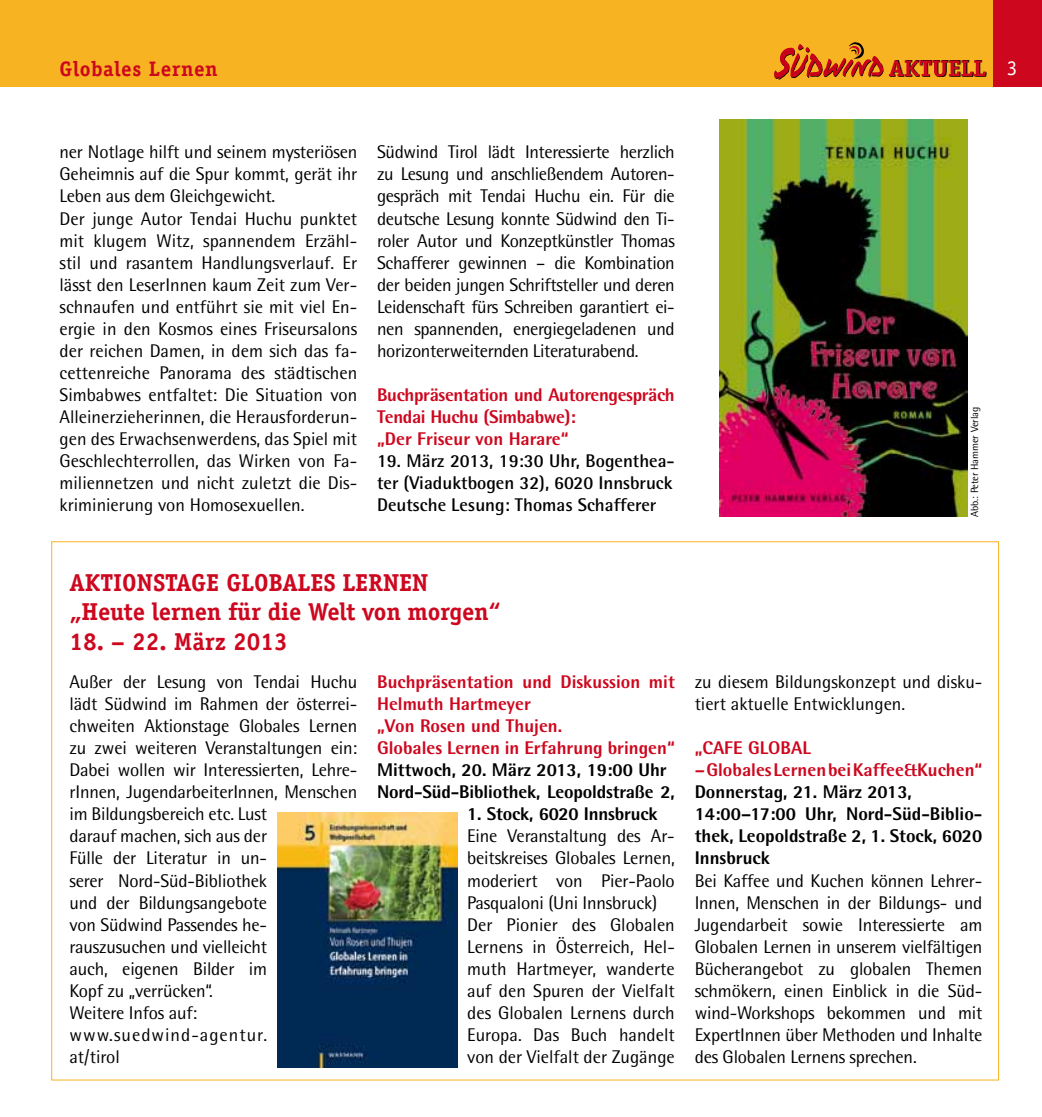
<style>
.page{position:relative;width:1042px;height:1117px;background:#fff}
.page>*{position:absolute;margin:0;border:0;box-sizing:border-box;transform-origin:0 0}
.t1{font:700 24.5px/29.4px "Officina Serif";color:#cd071e}
.t2{font:700 21px "Officina Serif";letter-spacing:.03em;color:#cd071e}
.t3{font:21px "Officina Serif";color:#fff}
.t4{font:18.38px/22.1px "Rotis Semi Sans";letter-spacing:-.01em;color:#000}
.t5{font:800 18.38px/22.1px "Rotis Semi Sans";color:#000}
.t6{font:800 18.38px/22.1px "Rotis Semi Sans";color:#cd071e}
.t7{font:700 18.38px/22.1px "Rotis Semi Sans";color:#000;text-align:justify}
.t8{font:800 18.38px/22.1px "Rotis Semi Sans";letter-spacing:-.02em;color:#cd071e}
.t9{font:10.5px "Rotis Semi Sans";letter-spacing:-.01em;color:#000}
</style>
<div class="page">
<div style="left:992px;top:0;width:50px;height:87px;background:#cd071e"></div>
<div style="left:0;top:0;width:992px;height:87px;background:#f8b322"></div>
<svg style="left:890px;top:71px;width:97px;height:6px"></svg>
<svg style="left:889px;top:60px;width:97px;height:16px"></svg>
<svg style="left:774px;top:42px;width:109px;height:37px"></svg>
<img style="left:720px;top:119px;width:247px;height:397px">
<img style="left:277px;top:812px;width:180px;height:255px">
<p class="t2" style="left:60px;top:56px;width:160px">Globales Lernen</p>
<p class="t3" style="left:1006px;top:56px;width:12px">3</p>
<p class="t4" style="left:60px;top:141px;width:299px">ner Notlage hilft und seinem mysteriösen Geheimnis auf die Spur kommt, gerät ihr Leben aus dem Gleichgewicht.<br>Der junge Autor Tendai Huchu punktet mit klugem Witz, spannendem Erzähl&shy;stil und rasantem Handlungsverlauf. Er lässt den LeserInnen kaum Zeit zum Ver&shy;schnaufen und entführt sie mit viel En&shy;ergie in den Kosmos eines Friseursalons der reichen Damen, in dem sich das fa&shy;cettenreiche Panorama des städtischen Simbabwes entfaltet: Die Situation von Alleinerzieherinnen, die Herausforderun&shy;gen des Erwachsenwerdens, das Spiel mit Geschlechterrollen, das Wirken von Fa&shy;miliennetzen und nicht zuletzt die Dis&shy;kriminierung von Homosexuellen.</p>
<p class="t4" style="left:377px;top:141px;width:299px;text-align:justify">Südwind Tirol lädt Interessierte herzlich zu Lesung und anschließendem Autoren&shy;gespräch mit Tendai Huchu ein. Für die deutsche Lesung konnte Südwind den Ti&shy;roler Autor und Konzeptkünstler Thomas Schafferer gewinnen – die Kombination der beiden jungen Schriftsteller und deren Leidenschaft fürs Schreiben garantiert ei&shy;nen spannenden, energiegeladenen und horizonterweiternden Literaturabend.</p>
<p class="t8" style="left:377px;top:383px;width:299px">Buchpräsentation und Autorengespräch<br>Tendai Huchu (Simbabwe):<br>„Der Friseur von Harare“</p>
<p class="t7" style="left:377px;top:449px;width:299px">19. März 2013, 19:30 Uhr, Bogenthea&shy;ter (Viaduktbogen 32), 6020 Innsbruck Deutsche Lesung: Thomas Schafferer</p>
<p class="t9" style="left:968px;top:516px;width:111px;rotate:-90deg">Abb.: Peter Hammer Verlag</p>
<h1 class="t1" style="left:69px;top:567px;width:433px">AktionstageGlobales Le rnen „Heute lernen für die Welt von morgen“</h1>
<h1 class="t1" style="left:69px;top:626px;width:220px">18. – 22. März 2013</h1>
<p class="t6" style="left:377px;top:670px;width:299px">Buchpräsentation und Diskussion mit<br>Helmuth Hartmeyer<br>„Von Rosen und Thujen.<br>Globales Lernen in Erfahrung bringen“</p>
<p class="t5" style="left:377px;top:758px;width:299px">Mittwoch, 20. März 2013, 19:00 Uhr<br>Nord-Süd-Bibliothek, Leopoldstraße 2,</p>
<p class="t5" style="left:467px;top:802px;width:192px">1. Stock, 6020 Innsbruck</p>
<p class="t4" style="left:467px;top:824px;width:209px">Eine Veranstaltung des Ar&shy;beitskreises Globales Lernen, moderiert von Pier-Paolo<br>Pasqualoni (Uni Innsbruck)<br>Der Pionier des Globalen<br>Lernens in Österreich, Hel&shy;muth Hartmeyer, wanderte auf den Spuren der Vielfalt des Globalen Lernens durch<br>Europa. Das Buch handelt von der Vielfalt der Zugänge</p>
<p class="t4" style="left:69px;top:670px;width:289px">Außer der Lesung von Tendai Huchu lädt Südwind im Rahmen der österrei&shy;chweiten Aktionstage Globales Lernen zu zwei weiteren Veranstaltungen ein:<br>Dabei wollen wir Interessierten, Lehre&shy;rInnen, JugendarbeiterInnen, Menschen im Bildungsbereich etc. Lust<br>darauf machen, sich aus der<br>Fülle der Literatur in un-<br>serer Nord-Süd-Bibliothek<br>und der Bildungsangebote<br>von Südwind Passendes he&shy;rauszusuchen und vielleicht<br>auch, eigenen Bilder im<br>Kopf zu „verrücken“.<br>Weitere Infos auf: www.suedwind-agentur.<br>at/tirol</p>
<p class="t4" style="left:694px;top:670px;width:289px">zu diesem Bildungskonzept und disku&shy;tiert aktuelle Entwicklungen.</p>
<p class="t6" style="left:694px;top:736px;width:118px">„CAFE GLOBAL</p>
<p class="t6" style="left:694px;top:758px;width:289px">– Globales Lernen bei Kaffee&amp;Kuchen“</p>
<p class="t5" style="left:694px;top:780px;width:289px">Donnerstag, 21. März 2013,<br>14:00–17:00 Uhr, Nord-Süd-Biblio&shy;thek, Leopoldstraße 2, 1. Stock, 6020<br>Innsbruck</p>
<p class="t4" style="left:694px;top:868px;width:289px;text-align:justify">Bei Kaffee und Kuchen können Lehrer-Innen, Menschen in der Bildungs- und Jugendarbeit sowie Interessierte am Globalen Lernen in unserem vielfältigen Bücherangebot zu globalen Themen schmökern, einen Einblick in die Süd&shy;wind-Workshops bekommen und mit ExpertInnen über Methoden und Inhalte des Globalen Lernens sprechen.</p>
</div>
